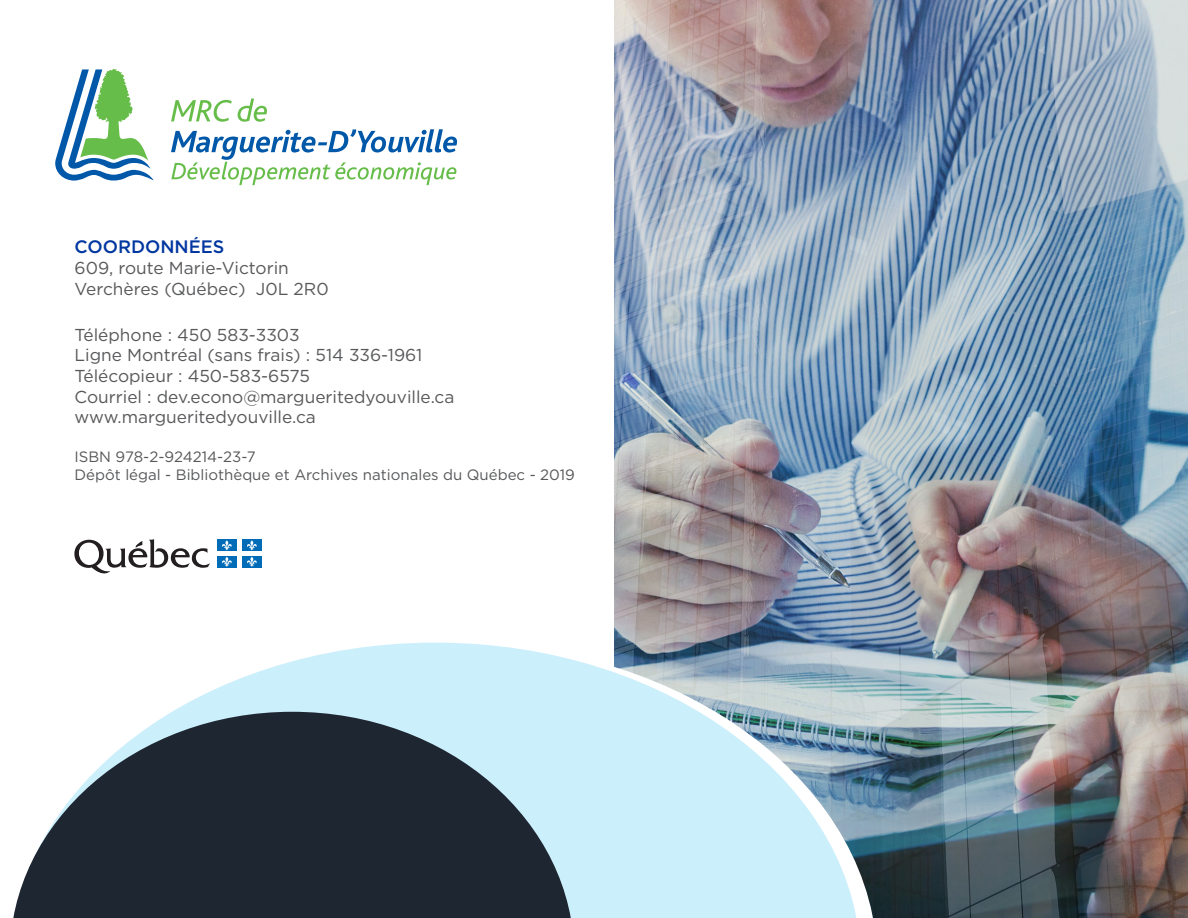
<style>
.page{position:relative;width:1188px;height:918px;background:#fff}
.page>*{position:absolute;margin:0;border:0;box-sizing:border-box;transform-origin:0 0}
.t1{font:500 18px "Gotham";color:#0036a0}
.t2{font:17.25px "Gotham";color:#57585a}
.t3{font:15px "Gotham";color:#57585a}
</style>
<div class="page">
<svg style="left:55px;top:69px;width:99px;height:112px"></svg>
<svg style="left:171px;top:100px;width:61px;height:22px"></svg>
<svg style="left:238px;top:99px;width:29px;height:23px"></svg>
<svg style="left:171px;top:129px;width:286px;height:56px"></svg>
<img style="left:614px;top:0;width:574px;height:918px">
<svg style="left:74px;top:539px;width:136px;height:35px"></svg>
<div style="left:217px;top:540px;width:20px;height:11px;background:#006cb7"></div>
<svg style="left:222px;top:540px;width:10px;height:10px"></svg>
<div style="left:242px;top:540px;width:20px;height:11px;background:#006cb7"></div>
<svg style="left:247px;top:540px;width:10px;height:10px"></svg>
<div style="left:217px;top:556px;width:20px;height:11px;background:#006cb7"></div>
<svg style="left:222px;top:557px;width:10px;height:10px"></svg>
<div style="left:242px;top:556px;width:20px;height:11px;background:#006cb7"></div>
<svg style="left:247px;top:557px;width:10px;height:10px"></svg>
<svg style="left:172px;top:643px;width:689px;height:275px;background:#c4e1ed"></svg>
<svg style="left:13px;top:712px;width:561px;height:206px;background:#4e5963"></svg>
<p class="t1" style="left:75px;top:235px;width:151px">COORDONNÉES</p>
<p class="t2" style="left:75px;top:257px;width:216px">609, route Marie-Victorin</p>
<p class="t2" style="left:75px;top:278px;width:256px">Verchères (Québec) J0L 2R0</p>
<p class="t2" style="left:75px;top:324px;width:227px">Téléphone : 450 583-3303</p>
<p class="t2" style="left:75px;top:344px;width:349px">Ligne Montréal (sans frais) : 514 336-1961</p>
<p class="t2" style="left:75px;top:365px;width:237px">Télécopieur : 450-583-6575</p>
<p class="t2" style="left:75px;top:386px;width:381px">Courriel : dev.econo@margueritedyouville.ca</p>
<p class="t2" style="left:75px;top:406px;width:243px">www.margueritedyouville.ca</p>
<p class="t3" style="left:75px;top:447px;width:183px">ISBN 978-2-924214-23-7</p>
<p class="t3" style="left:75px;top:465px;width:502px">Dépôt légal - Bibliothèque et Archives nationales du Québec - 2019</p>
</div>
